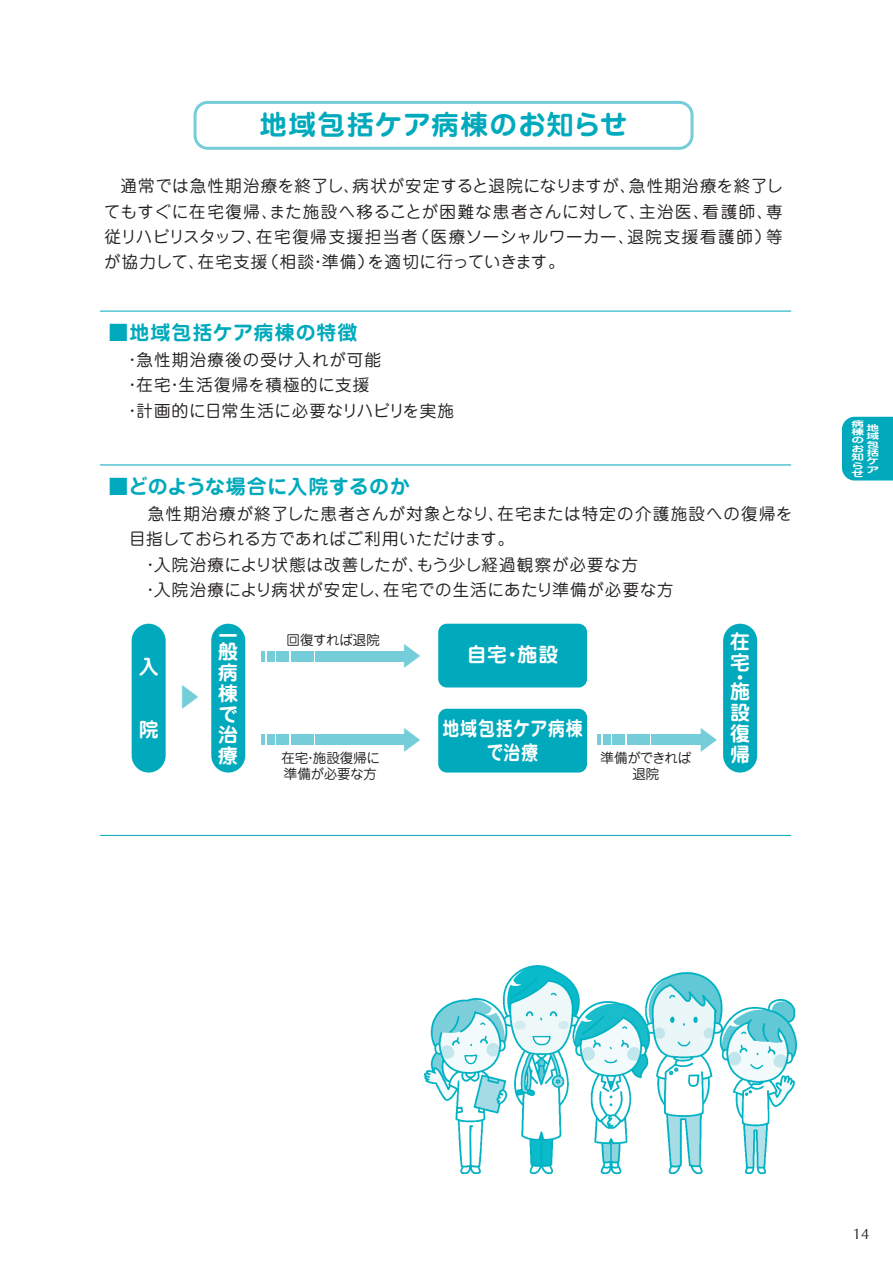
<style>
.page{position:relative;width:893px;height:1263px;background:#fff}
.page>*{position:absolute;margin:0;border:0;box-sizing:border-box;transform-origin:0 0}
.t1{font:700 27.6px "Jun 501 Pro";letter-spacing:.03em;color:#00aabc}
.t2{font:26.1px "Jun 201 Pro";color:#74cdd9}
.t3{font:700 19.95px/20.5px "Jun 501 Pro";letter-spacing:.05em;color:#fff}
.t4{font:700 19.95px "Jun 501 Pro";letter-spacing:.03em;color:#00aabc}
.t5{font:700 19.95px "Jun 501 Pro";letter-spacing:.05em;color:#00aabc}
.t6{font:700 19.95px/24.3px "Jun 501 Pro";letter-spacing:.05em;color:#fff;text-align:center;scale:.85 1}
.t7{font:16.5px/25.5px "Jun 201 Pro";letter-spacing:.045em;color:#231f20;text-align:justify}
.t8{font:16.5px/25.5px "Jun 201 Pro";letter-spacing:.065em;color:#231f20}
.t9{font:15px "Optima";color:#231f20}
.t10{font:13.5px/16.2px "Jun 201 Pro";letter-spacing:-.015em;color:#231f20}
.t11{font:13.5px/16.2px "Jun 201 Pro";letter-spacing:-.035em;color:#231f20;text-align:center}
.t12{font:700 8.4px/8.4px "Jun 501 Pro";color:#fff;scale:1.52 1}
</style>
<div class="page">
<div style="left:132px;top:624px;width:34px;height:148px;background:#00aabc;border-radius:17px"></div>
<div style="left:211px;top:624px;width:34px;height:148px;background:#00aabc;border-radius:17px"></div>
<div style="left:723px;top:624px;width:34px;height:148px;background:#00aabc;border-radius:17px"></div>
<div style="left:438px;top:624px;width:149px;height:63px;background:#00aabc;border-radius:9px"></div>
<div style="left:438px;top:709px;width:149px;height:63px;background:#00aabc;border-radius:9px"></div>
<div style="left:194px;top:101px;width:500px;height:49px;border:3px solid #74cdd9;border-radius:13px"></div>
<hr style="left:100px;top:311px;width:691px;height:1px;background:#00aabc">
<hr style="left:100px;top:465px;width:691px;height:1px;background:#00aabc">
<hr style="left:100px;top:835px;width:691px;height:1px;background:#00aabc">
<div style="left:315px;top:651px;width:96px;height:10px;background:#74cdd9"></div>
<div style="left:291px;top:651px;width:22px;height:10px;background:#74cdd9"></div>
<div style="left:276px;top:651px;width:13px;height:10px;background:#74cdd9"></div>
<div style="left:267px;top:651px;width:7px;height:10px;background:#74cdd9"></div>
<hr style="left:261px;top:651px;width:4px;height:10px;background:#74cdd9">
<div style="left:315px;top:735px;width:96px;height:10px;background:#74cdd9"></div>
<div style="left:291px;top:735px;width:22px;height:10px;background:#74cdd9"></div>
<div style="left:276px;top:735px;width:13px;height:10px;background:#74cdd9"></div>
<div style="left:267px;top:735px;width:7px;height:10px;background:#74cdd9"></div>
<hr style="left:261px;top:735px;width:4px;height:10px;background:#74cdd9">
<div style="left:651px;top:735px;width:56px;height:10px;background:#74cdd9"></div>
<div style="left:627px;top:735px;width:22px;height:10px;background:#74cdd9"></div>
<div style="left:613px;top:735px;width:12px;height:10px;background:#74cdd9"></div>
<div style="left:603px;top:735px;width:8px;height:10px;background:#74cdd9"></div>
<hr style="left:597px;top:735px;width:4px;height:10px;background:#74cdd9">
<img style="left:424px;top:965px;width:373px;height:209px">
<div style="left:842px;top:417px;width:51px;height:63px;background:#00aabc"></div>
<h1 class="t1" style="left:259px;top:103px;width:370px">地域包括ケア病棟のお知らせ</h1>
<p class="t7" style="left:104px;top:171px;width:681px;text-indent:17px">通常では急性期治療を終了し、病状が安定すると退院になりますが、急性期治療を終了してもすぐに在宅復帰、また施設へ移ることが困難な患者さんに対して、主治医、看護師、専従リハビリスタッフ、在宅復帰支援担当者（医療ソーシャルワーカー、退院支援看護師）等が協力して、在宅支援（相談・準備）を適切に行っていきます。</p>
<p class="t5" style="left:109px;top:316px;width:250px">■地域包括ケア病棟の特徴</p>
<p class="t8" style="left:124px;top:345px;width:331px">・急性期治療後の受け入れが可能<br>・在宅・生活復帰を積極的に支援<br>・計画的に日常生活に必要なリハビリを実施</p>
<p class="t4" style="left:109px;top:470px;width:303px">■どのような場合に入院するのか</p>
<p class="t7" style="left:129px;top:499px;width:665px;text-align:left">　急性期治療が終了した患者さんが対象となり、在宅または特定の介護施設への復帰を目指しておられる方であればご利用いただけます。<br>　・入院治療により状態は改善したが、もう少し経過観察が必要な方<br>　・入院治療により病状が安定し、在宅での生活にあたり準備が必要な方</p>
<p class="t3" style="left:139px;top:654px;width:21px">入</p>
<p class="t3" style="left:139px;top:717px;width:21px">院</p>
<h2 class="t2" style="left:169px;top:710px;width:28px;rotate:-90deg">▼</h2>
<p class="t3" style="left:218px;top:627px;width:21px;line-height:15px">一般</p>
<p class="t3" style="left:218px;top:661px;width:21px;text-align:justify">病棟で治療</p>
<p class="t10" style="left:287px;top:630px;width:95px">回復すれば退院</p>
<h2 class="t2" style="left:391px;top:669px;width:28px;rotate:-90deg">▼</h2>
<p class="t3" style="left:467px;top:642px;width:93px">自宅・施設</p>
<p class="t6" style="left:442px;top:714px;width:167px">地域包括ケア病棟で治療</p>
<h2 class="t2" style="left:391px;top:753px;width:28px;rotate:-90deg">▼</h2>
<h2 class="t2" style="left:687px;top:753px;width:28px;rotate:-90deg">▼</h2>
<p class="t10" style="left:281px;top:748px;width:100px">在宅・施設復帰に準備が必要な方</p>
<p class="t11" style="left:600px;top:748px;width:92px">準備ができれば退院</p>
<p class="t3" style="left:730px;top:629px;width:20px;line-height:21px">在宅</p>
<p class="t3" style="left:730px;top:668px;width:21px;line-height:14.5px">・施</p>
<p class="t3" style="left:730px;top:700px;width:21px;line-height:21px;text-align:justify">設復帰</p>
<p class="t12" style="left:851px;top:418px;width:10px">病棟のお知らせ</p>
<p class="t12" style="left:866px;top:423px;width:10px;text-align:justify">地域包括ケア</p>
<p class="t9" style="left:853px;top:1225px;width:18px">14</p>
</div>
